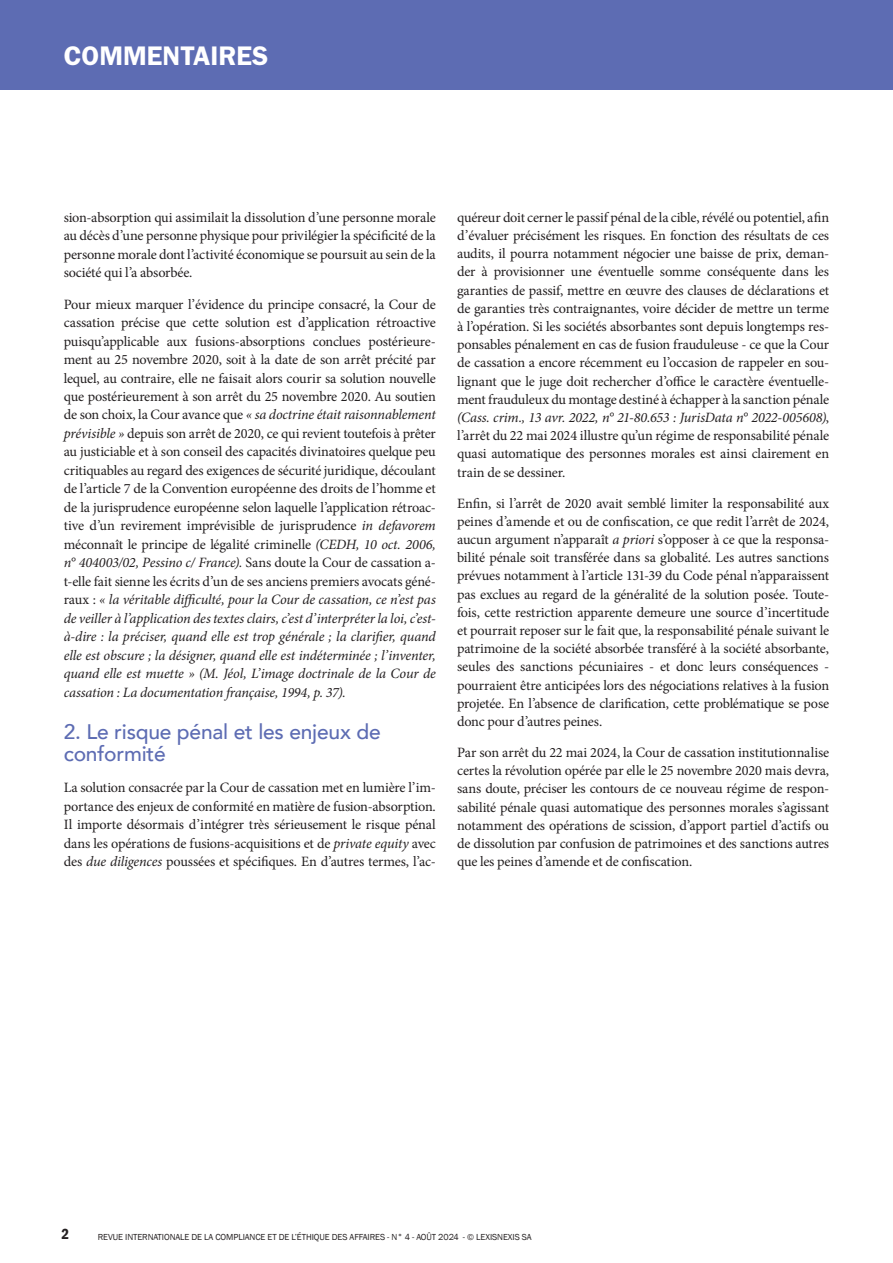
<style>
.page{position:relative;width:893px;height:1263px;background:#fff}
.page>*{position:absolute;margin:0;border:0;box-sizing:border-box;transform-origin:0 0}
.t1{font:600 27px "ITC Franklin Gothic Std";color:#fff}
.t2{font:500 21px/21.5px "Avenir";letter-spacing:-.01em;color:#5d6cb3}
.t3{font:600 condensed 15px "Franklin Gothic";color:#231f20}
.t4{font:14.25px/18.1px "Minion Pro";letter-spacing:-.015em;color:#231f20;text-align:justify}
.t5{font:9px "Franklin Gothic";letter-spacing:-.01em;color:#231f20}
.s1{font-style:italic}
</style>
<div class="page">
<div style="left:0;top:0;width:893px;height:89px;background:#5d6cb3"></div>
<h1 class="t1" style="left:64px;top:40px;width:206px">COMMENTAIRES</h1>
<p class="t4" style="left:64px;top:208px;width:374px">sion-absorption qui assimilait la dissolution d’une personne morale au décès d’une personne physique pour privilégier la spécificité de la personne morale dont l’activité économique se poursuit au sein de la société qui l’a absorbée.</p>
<p class="t4" style="left:64px;top:295px;width:374px">Pour mieux marquer l’évidence du principe consacré, la Cour de cassation précise que cette solution est d’application rétroactive puisqu’applicable aux fusions-absorptions conclues postérieure&shy;ment au 25 novembre 2020, soit à la date de son arrêt précité par lequel, au contraire, elle ne faisait alors courir sa solution nouvelle que postérieurement à son arrêt du 25 novembre 2020. Au soutien de son choix, la Cour avance que <span class="s1">« sa doctrine était raisonnablement prévisible »</span> depuis son arrêt de 2020, ce qui revient toutefois à prêter au justiciable et à son conseil des capacités divinatoires quelque peu critiquables au regard des exigences de sécurité juridique, découlant de l’article 7 de la Convention européenne des droits de l’homme et de la jurisprudence européenne selon laquelle l’application rétroac&shy;tive d’un revirement imprévisible de jurisprudence <span class="s1">in defavorem </span>méconnaît le principe de légalité criminelle <span class="s1">(CEDH, 10 oct. 2006, n° 404003/02, Pessino c/ France).</span> Sans doute la Cour de cassation a&shy;t-elle fait sienne les écrits d’un de ses anciens premiers avocats géné&shy;raux : <span class="s1">« la véritable difficulté, pour la Cour de cassation, ce n’est pas de veiller à l’application des textes clairs, c’est d’interpréter la loi, c’est&shy;à-dire : la préciser, quand elle est trop générale ; la clarifier, quand elle est obscure ; la désigner, quand elle est indéterminée ; l’inventer, quand elle est muette » (M. Jéol, L’image doctrinale de la Cour de cassation : La documentation française, 1994, p. 37).</span></p>
<h2 class="t2" style="left:64px;top:720px;width:318px">2. Le risque pénal et les enjeux de conformité</h2>
<p class="t4" style="left:64px;top:778px;width:374px">La solution consacrée par la Cour de cassation met en lumière l’im&shy;portance des enjeux de conformité en matière de fusion-absorption.<br>Il importe désormais d’intégrer très sérieusement le risque pénal dans les opérations de fusions-acquisitions et de <span class="s1">private equity</span> avec des <span class="s1">due diligences</span> poussées et spécifiques. En d’autres termes, l’ac-</p>
<p class="t4" style="left:457px;top:208px;width:374px">quéreur doit cerner le passif pénal de la cible, révélé ou potentiel, afin d’évaluer précisément les risques. En fonction des résultats de ces audits, il pourra notamment négocier une baisse de prix, deman&shy;der à provisionner une éventuelle somme conséquente dans les garanties de passif, mettre en œuvre des clauses de déclarations et de garanties très contraignantes, voire décider de mettre un terme à l’opération. Si les sociétés absorbantes sont depuis longtemps res&shy;ponsables pénalement en cas de fusion frauduleuse - ce que la Cour de cassation a encore récemment eu l’occasion de rappeler en sou&shy;lignant que le juge doit rechercher d’office le caractère éventuelle&shy;ment frauduleux du montage destiné à échapper à la sanction pénale <span class="s1">(Cass. crim., 13 avr. 2022, n° 21-80.653 : JurisData n° 2022-005608)</span>, l’arrêt du 22 mai 2024 illustre qu’un régime de responsabilité pénale quasi automatique des personnes morales est ainsi clairement en train de se dessiner.</p>
<p class="t4" style="left:457px;top:494px;width:374px">Enfin, si l’arrêt de 2020 avait semblé limiter la responsabilité aux peines d’amende et ou de confiscation, ce que redit l’arrêt de 2024, aucun argument n’apparaît <span class="s1">a priori</span> s’opposer à ce que la responsa&shy;bilité pénale soit transférée dans sa globalité. Les autres sanctions prévues notamment à l’article 131-39 du Code pénal n’apparaissent pas exclues au regard de la généralité de la solution posée. Toute&shy;fois, cette restriction apparente demeure une source d’incertitude et pourrait reposer sur le fait que, la responsabilité pénale suivant le patrimoine de la société absorbée transféré à la société absorbante, seules des sanctions pécuniaires - et donc leurs conséquences - pourraient être anticipées lors des négociations relatives à la fusion projetée. En l’absence de clarification, cette problématique se pose donc pour d’autres peines.</p>
<p class="t4" style="left:457px;top:743px;width:374px">Par son arrêt du 22 mai 2024, la Cour de cassation institutionnalise certes la révolution opérée par elle le 25 novembre 2020 mais devra, sans doute, préciser les contours de ce nouveau régime de respon&shy;sabilité pénale quasi automatique des personnes morales s’agissant notamment des opérations de scission, d’apport partiel d’actifs ou de dissolution par confusion de patrimoines et des sanctions autres que les peines d’amende et de confiscation.</p>
<p class="t3" style="left:62px;top:1224px;width:9px">2</p>
<p class="t5" style="left:98px;top:1231px;width:435px">REVUE INTERNATIONALE DE LA COMPLIANCE ET DE L’ÉTHIQUE DES AFFAIRES - N° 4 - AOÛT 2024 - © LEXISNEXIS SA</p>
</div>
